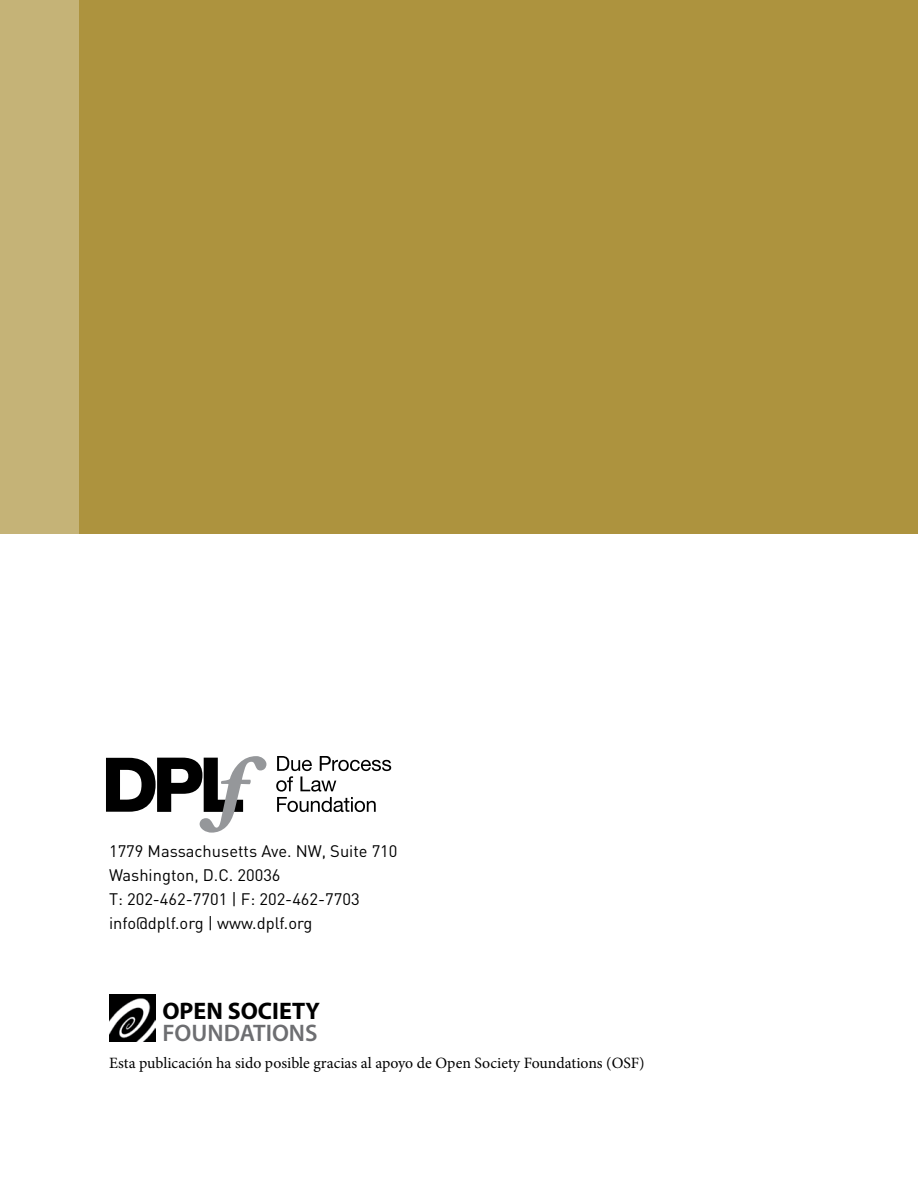
<style>
.page{position:relative;width:918px;height:1188px;background:#fff}
.page>*{position:absolute;margin:0;border:0;box-sizing:border-box;transform-origin:0 0}
.t1{font:700 24px "Myriad Pro";color:#000}
.t2{font:600 24px "Myriad Pro";color:#6d6e71}
.t3{font:16.5px/24px "DIN";color:#000}
.t4{font:15.75px "Minion Pro";color:#000}
</style>
<div class="page">
<svg style="left:106px;top:756px;width:160px;height:77px"></svg>
<svg style="left:276px;top:756px;width:115px;height:56px"></svg>
<div style="left:0;top:0;width:918px;height:534px;background:#ad933e"></div>
<div style="left:0;top:0;width:79px;height:534px;background:#c5b377"></div>
<img style="left:109px;top:995px;width:46px;height:46px">
<p class="t3" style="left:109px;top:839px;width:290px">1779 Massachusetts Ave. NW, Suite 710<br>Washington, D.C. 20036<br>T: 202-462-7701 | F: 202-462-7703 info@dplf.org | www.dplf.org</p>
<h1 class="t1" style="left:162px;top:995px;width:159px">OPEN SOCIETY</h1>
<h1 class="t2" style="left:162px;top:1018px;width:157px">FOUNDATIONS</h1>
<p class="t4" style="left:109px;top:1053px;width:537px">Esta publicación ha sido posible gracias al apoyo de Open Society Foundations (OSF)</p>
</div>
